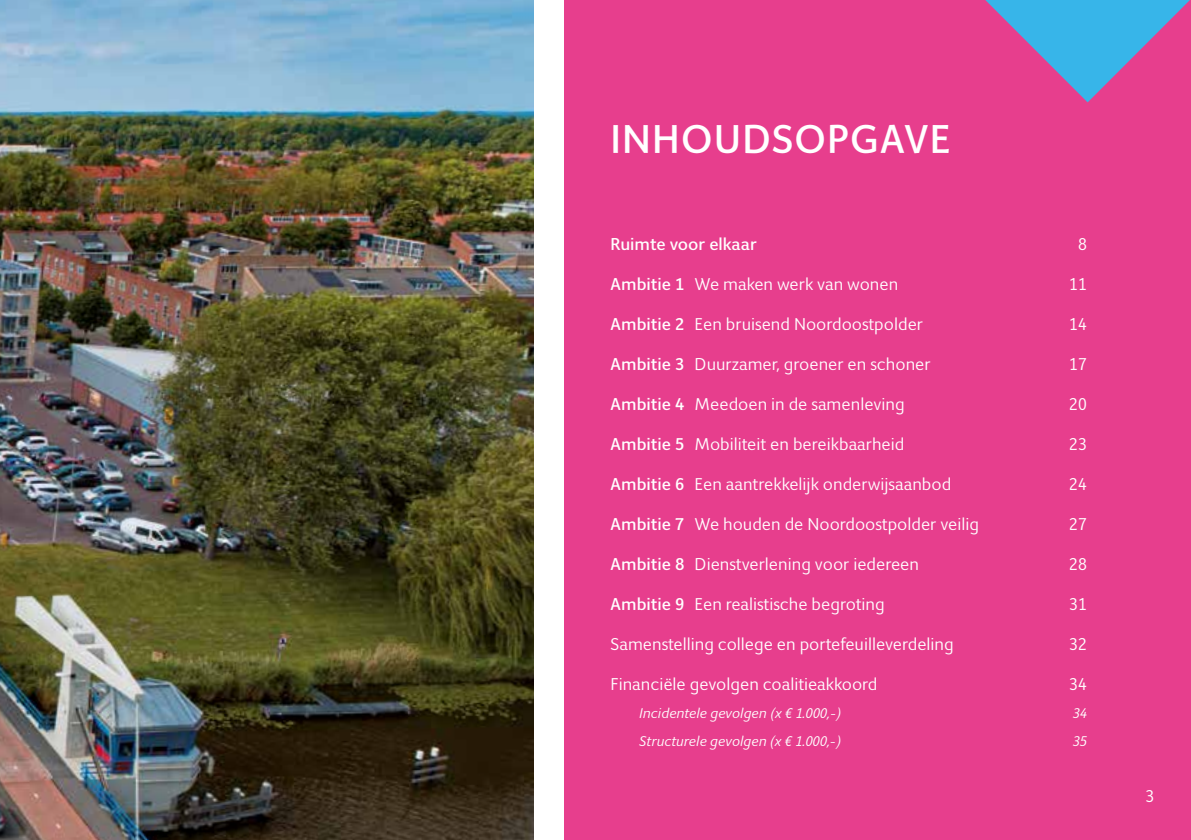
<style>
.page{position:relative;width:1191px;height:840px;background:#fff}
.page>*{position:absolute;margin:0;border:0;box-sizing:border-box;transform-origin:0 0}
.t1{font:500 40px "Giacomo";letter-spacing:.025em;color:#fff}
.t2{font:17px "Giacomo";color:#fff}
.t3{font:500 17px "Giacomo";color:#fff}
.t4{font:italic 14px "Giacomo";color:#fff}
.s1{font-weight:500}
</style>
<div class="page">
<div style="left:564px;top:0;width:627px;height:839px;background:#e73e8d"></div>
<svg style="left:985px;top:0;width:205px;height:102px"></svg>
<img style="left:0;top:0;width:533px;height:839px">
<h1 class="t1" style="left:610px;top:115px;width:341px">INHOUDSOPGAVE</h1>
<p class="t3" style="left:610px;top:233px;width:148px">Ruimte voor elkaar</p>
<p class="t2" style="left:1078px;top:233px;width:10px">8</p>
<p class="t2" style="left:610px;top:273px;width:289px"><span class="s1">Ambitie 1</span> We maken werk van wonen</p>
<p class="t2" style="left:1069px;top:273px;width:19px">11</p>
<p class="t2" style="left:610px;top:313px;width:314px"><span class="s1">Ambitie 2</span> Een bruisend Noordoostpolder</p>
<p class="t2" style="left:1069px;top:313px;width:19px">14</p>
<p class="t2" style="left:610px;top:353px;width:322px"><span class="s1">Ambitie 3</span> Duurzamer, groener en schoner</p>
<p class="t2" style="left:1069px;top:353px;width:19px">17</p>
<p class="t2" style="left:610px;top:393px;width:295px"><span class="s1">Ambitie 4</span> Meedoen in de samenleving</p>
<p class="t2" style="left:1069px;top:393px;width:19px">20</p>
<p class="t2" style="left:610px;top:433px;width:295px"><span class="s1">Ambitie 5</span> Mobiliteit en bereikbaarheid</p>
<p class="t2" style="left:1069px;top:433px;width:19px">23</p>
<p class="t2" style="left:610px;top:473px;width:342px"><span class="s1">Ambitie 6</span> Een aantrekkelijk onderwijsaanbod</p>
<p class="t2" style="left:1069px;top:473px;width:19px">24</p>
<p class="t2" style="left:610px;top:513px;width:370px"><span class="s1">Ambitie 7</span> We houden de Noordoostpolder veilig</p>
<p class="t2" style="left:1069px;top:513px;width:19px">27</p>
<p class="t2" style="left:610px;top:553px;width:310px"><span class="s1">Ambitie 8</span> Dienstverlening voor iedereen</p>
<p class="t2" style="left:1069px;top:553px;width:19px">28</p>
<p class="t2" style="left:610px;top:593px;width:276px"><span class="s1">Ambitie 9</span> Een realistische begroting</p>
<p class="t2" style="left:1069px;top:593px;width:19px">31</p>
<p class="t2" style="left:610px;top:633px;width:345px">Samenstelling college en portefeuilleverdeling</p>
<p class="t2" style="left:1069px;top:633px;width:19px">32</p>
<p class="t2" style="left:610px;top:673px;width:268px">Financiële gevolgen coalitieakkoord</p>
<p class="t2" style="left:1069px;top:673px;width:19px">34</p>
<p class="t4" style="left:639px;top:704px;width:203px">Incidentele gevolgen (x € 1.000,-)</p>
<p class="t4" style="left:1072px;top:704px;width:16px">34</p>
<p class="t4" style="left:639px;top:732px;width:203px">Structurele gevolgen (x € 1.000,-)</p>
<p class="t4" style="left:1072px;top:732px;width:16px">35</p>
<p class="t2" style="left:1145px;top:785px;width:10px">3</p>
</div>
